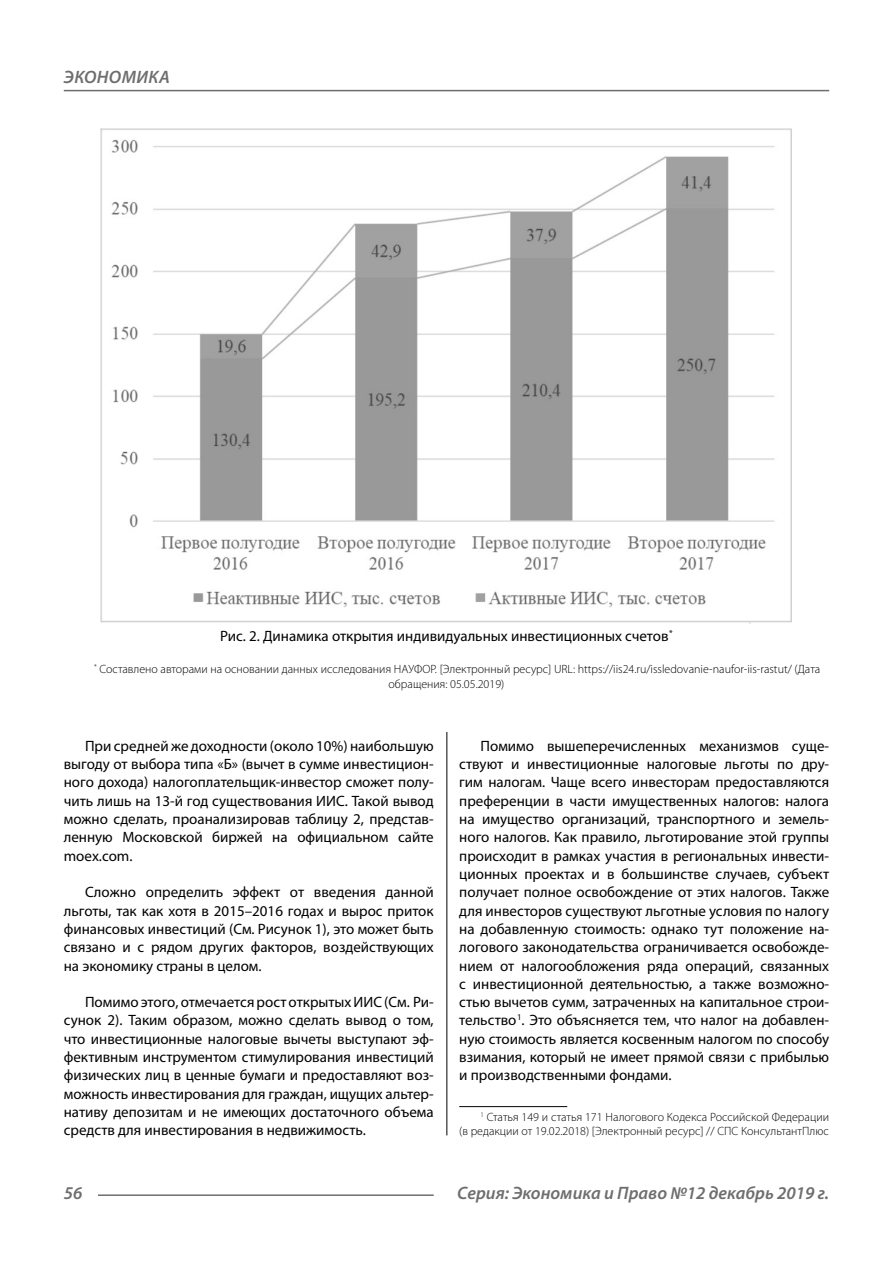
<style>
.page{position:relative;width:893px;height:1263px;background:#fff}
.page>*{position:absolute;margin:0;border:0;box-sizing:border-box;transform-origin:0 0}
.t1{font:italic 600 18px "Myriad Pro";color:#6e6e6e}
.Normal{font:15px/18.3px "Myriad Pro";color:#000;text-align:justify}
.podpis{font:15px "Myriad Pro";color:#000}
.Footnote{font:300 12px/14.4px "Myriad Pro";color:#000;text-align:right}
</style>
<div class="page">
<hr style="left:446px;top:128px;width:1px;height:1007px;background:#000">
<hr style="left:459px;top:1106px;width:108px;height:1px;background:#000">
<img style="left:101px;top:129px;width:691px;height:495px">
<hr style="left:98px;top:1194px;width:336px;height:2px;background:#6e6e6e">
<hr style="left:64px;top:90px;width:765px;height:1px;background:#6e6e6e">
<p class="t1" style="left:64px;top:66px;width:24px">Экономика</p>
<p class="podpis" style="left:220px;top:626px;width:454px">Рис. 2. Динамика открытия индивидуальных инвестиционных счетов<sup>*</sup></p>
<p class="Footnote" style="left:389px;top:662px;width:433px;text-align:left;text-indent:-294px"><sup>*</sup> Составлено авторами на основании данных исследования НАУФОР. [Электронный ресурс] URL: https://iis24.ru/issledovanie-naufor-iis-rastut/ (Дата обращения: 05.05.2019)</p>
<p class="Normal" style="left:64px;top:736px;width:371px;text-indent:21px">При средней же доходности (около 10%) наибольшую выгоду от выбора типа «Б» (вычет в сумме инвестицион&shy;ного дохода) налогоплательщик-инвестор сможет полу&shy;чить лишь на 13-й год существования ИИС. Такой вывод можно сделать, проанализировав таблицу 2, представ&shy;ленную Московской биржей на официальном сайте moex.com.</p>
<p class="Normal" style="left:64px;top:883px;width:371px;text-indent:21px">Сложно определить эффект от введения данной льготы, так как хотя в 2015–2016 годах и вырос приток финансовых инвестиций (См. Рисунок 1), это может быть связано и с рядом других факторов, воздействующих на экономику страны в целом.</p>
<p class="Normal" style="left:64px;top:993px;width:371px;text-indent:21px">Помимо этого, отмечается рост открытых ИИС (См. Ри&shy;сунок 2). Таким образом, можно сделать вывод о том, что инвестиционные налоговые вычеты выступают эф&shy;фективным инструментом стимулирования инвестиций физических лиц в ценные бумаги и предоставляют воз&shy;можность инвестирования для граждан, ищущих альтер&shy;нативу депозитам и не имеющих достаточного объема средств для инвестирования в недвижимость.</p>
<p class="Normal" style="left:459px;top:736px;width:371px;text-indent:21px">Помимо вышеперечисленных механизмов суще&shy;ствуют и инвестиционные налоговые льготы по дру&shy;гим налогам. Чаще всего инвесторам предоставляются преференции в части имущественных налогов: налога на имущество организаций, транспортного и земель&shy;ного налогов. Как правило, льготирование этой группы происходит в рамках участия в региональных инвести&shy;ционных проектах и в большинстве случаев, субъект получает полное освобождение от этих налогов. Также для инвесторов существуют льготные условия по налогу на добавленную стоимость: однако тут положение на&shy;логового законодательства ограничивается освобожде&shy;нием от налогообложения ряда операций, связанных с инвестиционной деятельностью, а также возможно&shy;стью вычетов сумм, затраченных на капитальное строи&shy;тельство<sup>1</sup>. Это объясняется тем, что налог на добавлен&shy;ную стоимость является косвенным налогом по способу взимания, который не имеет прямой связи с прибылью и производственными фондами.</p>
<p class="Footnote" style="left:459px;top:1110px;width:371px"><sup>1</sup> Статья 149 и статья 171 Налогового Кодекса Российской Федерации<br>(в редакции от 19.02.2018) [Электронный ресурс] // СПС КонсультантПлюс</p>
<p class="t1" style="left:64px;top:1182px;width:20px">56</p>
<p class="t1" style="left:457px;top:1182px;width:373px">Серия: Экономика и Право №12 декабрь 2019 г.</p>
</div>
